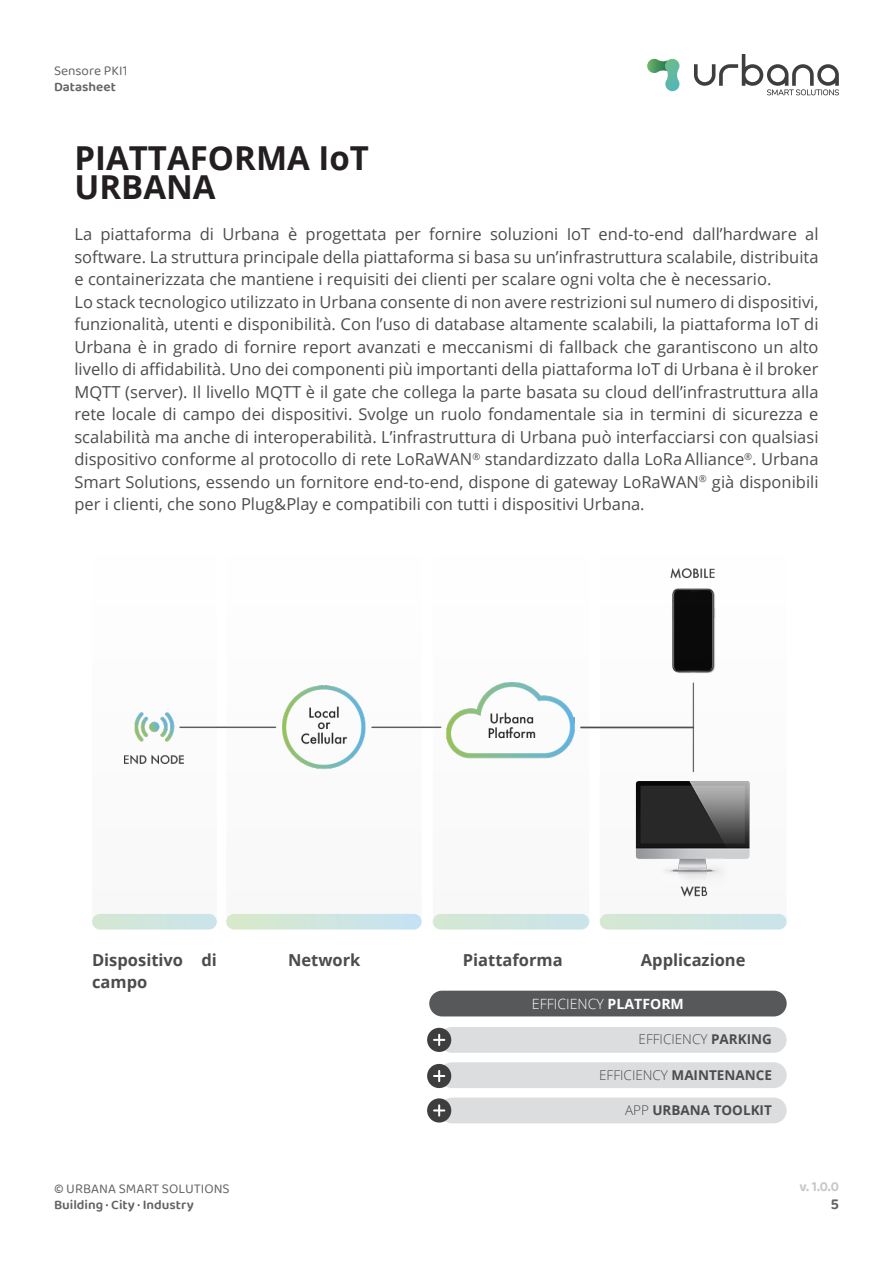
<style>
.page{position:relative;width:893px;height:1263px;background:#fff}
.page>*{position:absolute;margin:0;border:0;box-sizing:border-box;transform-origin:0 0}
.t1{font:700 33px/28.5px "Open Sans";color:#231f20}
.t2{font:16.5px/22.5px "Open Sans";color:#4b4c4d;text-align:justify}
.Stile_di_paragrafo_1{font:700 16.5px "Open Sans";color:#4b4c4d}
.t3{font:700 15px "Baloo Bhaina 2";color:#636366}
.Stile_di_paragrafo_1-2{font:300 14.1px "Open Sans";color:#fff}
.Stile_di_paragrafo_1-3{font:700 13.5px "Open Sans";color:#4b4c4d}
.t4{font:13.5px "Baloo Bhaina 2";color:#636366}
.t5{font:600 13.5px "Baloo Bhaina 2";color:#636366}
.Stile_di_paragrafo_1-4{font:300 13.5px "Open Sans";color:#4b4c4d}
.t6{font:700 13.5px "Baloo Bhaina 2";color:#c7c8ca}
.s1{font-weight:700}
.s2{font-weight:300}
</style>
<div class="page">
<svg style="left:694px;top:54px;width:145px;height:41px"></svg>
<svg style="left:665px;top:59px;width:14px;height:32px"></svg>
<img style="left:647px;top:59px;width:22px;height:14px">
<div style="left:433px;top:553px;width:156px;height:376px;background:#fbfbfb;border-radius:9px"></div>
<svg style="left:600px;top:553px;width:187px;height:376px"></svg>
<div style="left:92px;top:553px;width:125px;height:376px;background:#fbfbfb;border-radius:9px"></div>
<div style="left:226px;top:553px;width:196px;height:376px;background:#fbfbfb;border-radius:9px"></div>
<div style="left:600px;top:914px;width:187px;height:15px;background:#d0e6df;border-radius:8px"></div>
<div style="left:433px;top:914px;width:156px;height:15px;background:#d0e6df;border-radius:8px"></div>
<div style="left:92px;top:914px;width:125px;height:15px;background:#d0e6df;border-radius:8px"></div>
<svg style="left:226px;top:914px;width:196px;height:15px;background:#cee5de"></svg>
<div style="left:429px;top:991px;width:358px;height:25px;background:#57585a;border-radius:13px"></div>
<div style="left:439px;top:1027px;width:348px;height:26px;background:#dcdddf;border-radius:13px"></div>
<div style="left:439px;top:1062px;width:348px;height:26px;background:#dcdddf;border-radius:13px"></div>
<div style="left:439px;top:1097px;width:348px;height:26px;background:#dcdddf;border-radius:13px"></div>
<svg style="left:427px;top:1028px;width:24px;height:24px"></svg>
<svg style="left:429px;top:1030px;width:20px;height:20px"></svg>
<svg style="left:427px;top:1064px;width:24px;height:24px"></svg>
<svg style="left:429px;top:1066px;width:20px;height:20px"></svg>
<svg style="left:427px;top:1098px;width:24px;height:24px"></svg>
<svg style="left:429px;top:1100px;width:20px;height:20px"></svg>
<p class="t4" style="left:54px;top:62px;width:75px">Sensore PKI1</p>
<p class="t5" style="left:54px;top:78px;width:63px">Datasheet</p>
<p class="t1" style="left:74px;top:143px;width:296px">PIATTAFORMA IoT<br>URBANA</p>
<p class="t2" style="left:74px;top:222px;width:746px">La piattaforma di Urbana è progettata per fornire soluzioni IoT end-to-end dall’hardware al software. La struttura principale della piattaforma si basa su un’infrastruttura scalabile, distribuita e containerizzata che mantiene i requisiti dei clienti per scalare ogni volta che è necessario.</p>
<p class="t2" style="left:74px;top:290px;width:746px">Lo stack tecnologico utilizzato in Urbana consente di non avere restrizioni sul numero di dispositivi, funzionalità, utenti e disponibilità. Con l’uso di database altamente scalabili, la piattaforma IoT di Urbana è in grado di fornire report avanzati e meccanismi di fallback che garantiscono un alto livello di affidabilità. Uno dei componenti più importanti della piattaforma IoT di Urbana è il broker MQTT (server). Il livello MQTT è il gate che collega la parte basata su cloud dell’infrastruttura alla rete locale di campo dei dispositivi. Svolge un ruolo fondamentale sia in termini di sicurezza e scalabilità ma anche di interoperabilità. L’infrastruttura di Urbana può interfacciarsi con qualsiasi dispositivo conforme al protocollo di rete LoRaWAN<sup>®</sup> standardizzato dalla LoRa Alliance<sup>®</sup>. Urbana Smart Solutions, essendo un fornitore end-to-end, dispone di gateway LoRaWAN<sup>®</sup> già disponibili per i clienti, che sono Plug&amp;Play e compatibili con tutti i dispositivi Urbana.</p>
<p class="Stile_di_paragrafo_1" style="left:92px;top:948px;width:126px">Dispositivo di</p>
<p class="Stile_di_paragrafo_1" style="left:288px;top:948px;width:74px">Network</p>
<p class="Stile_di_paragrafo_1" style="left:92px;top:971px;width:57px">campo</p>
<p class="t4" style="left:54px;top:1180px;width:177px">© URBANA SMART SOLUTIONS</p>
<p class="t5" style="left:54px;top:1196px;width:141px">Building . City . Industry</p>
<p class="Stile_di_paragrafo_1" style="left:463px;top:948px;width:101px">Piattaforma</p>
<p class="Stile_di_paragrafo_1" style="left:641px;top:948px;width:106px">Applicazione</p>
<p class="Stile_di_paragrafo_1-2" style="left:532px;top:994px;width:153px">EFFICIENCY <span class="s1">PLATFORM</span></p>
<p class="Stile_di_paragrafo_1-4" style="left:639px;top:1030px;width:135px">EFFICIENCY <span class="s1">PARKING</span></p>
<p class="Stile_di_paragrafo_1-3" style="left:599px;top:1065px;width:174px"><span class="s2">EFFICIENCY</span> MAINTENANCE</p>
<p class="Stile_di_paragrafo_1-3" style="left:625px;top:1100px;width:148px"><span class="s2">APP</span> URBANA TOOLKIT</p>
<p class="t6" style="left:799px;top:1178px;width:41px">v. 1.0.0</p>
<p class="t3" style="left:831px;top:1195px;width:10px">5</p>
</div>
